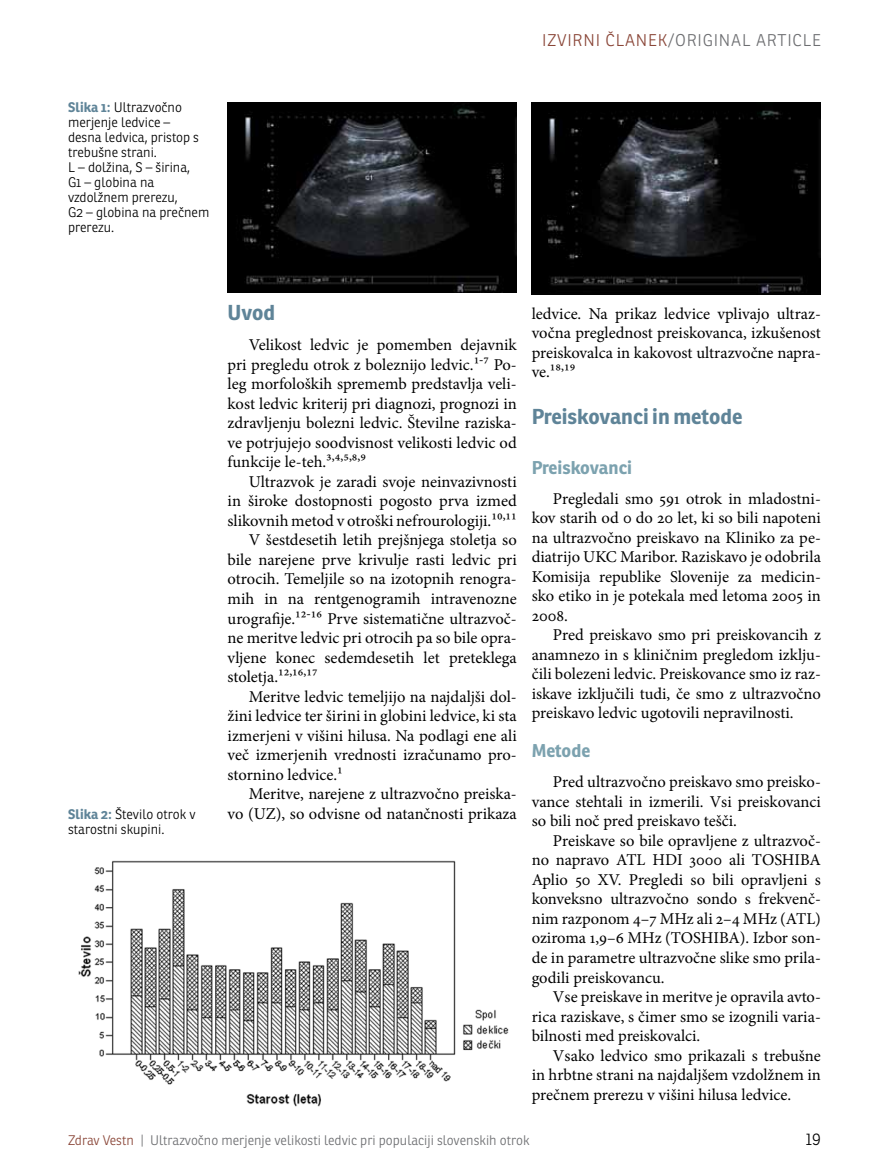
<style>
.page{position:relative;width:872px;height:1166px;background:#fff}
.page>*{position:absolute;margin:0;border:0;box-sizing:border-box;transform-origin:0 0}
.t1{font:700 21px "Ronnia";color:#5f8498}
.t2{font:700 18px "Ronnia";color:#7ca2af}
.t3{font:16.5px/19.5px "Minion Pro";color:#000;text-align:justify}
.t4{font:300 16.5px "Ronnia";letter-spacing:.05em;color:#6d6e71}
.t5{font:300 16.5px "Ronnia";color:#000}
.t6{font:300 13.5px/15px "Ronnia";color:#000}
.t7{font:300 13.5px "Ronnia";color:#6d6e71}
.s1{font-weight:700;color:#5f8498}
.s2{color:#8a4638}
</style>
<div class="page">
<img style="left:227px;top:102px;width:290px;height:190px">
<img style="left:532px;top:102px;width:289px;height:192px">
<img style="left:78px;top:860px;width:431px;height:247px">
<p class="t6" style="left:68px;top:99px;width:143px"><span class="s1">Slika 1:</span> Ultrazvočno merjenje ledvice –<br>desna ledvica, pristop s trebušne strani.<br>L – dolžina, S – širina,<br>G1 – globina na vzdolžnem prerezu,<br>G2 – globina na prečnem prerezu.</p>
<p class="t4" style="left:542px;top:30px;width:280px"><span class="s2">Izvi rni članek</span>/Ori gi nal arti cle</p>
<p class="t6" style="left:68px;top:806px;width:129px"><span class="s1">Slika 2:</span> Število otrok v starostni skupini.</p>
<p class="t1" style="left:227px;top:299px;width:49px">Uvod</p>
<p class="t3" style="left:227px;top:335px;width:291px;text-indent:21px">Velikost ledvic je pomemben dejavnik pri pregledu otrok z boleznijo ledvic.1-7 Po&shy;leg morfoloških sprememb predstavlja veli&shy;kost ledvic kriterij pri diagnozi, prognozi in zdravljenju bolezni ledvic. Številne raziska&shy;ve potrjujejo soodvisnost velikosti ledvic od funkcije le-teh.3,4,5,8,9</p>
<p class="t3" style="left:249px;top:472px;width:269px">Ultrazvok je zaradi svoje neinvazivnosti</p>
<p class="t3" style="left:227px;top:491px;width:291px">in široke dostopnosti pogosto prva izmed</p>
<p class="t3" style="left:227px;top:511px;width:291px">slikovnih metod v otroški nefrourologiji.10,11</p>
<p class="t3" style="left:249px;top:530px;width:269px">V šestdesetih letih prejšnjega stoletja so</p>
<p class="t3" style="left:227px;top:550px;width:291px">bile narejene prve krivulje rasti ledvic pri</p>
<p class="t3" style="left:227px;top:569px;width:291px">otrocih. Temeljile so na izotopnih renogra-</p>
<p class="t3" style="left:227px;top:589px;width:291px">mih in na rentgenogramih intravenozne</p>
<p class="t3" style="left:227px;top:608px;width:291px">urografije.12-16 Prve sistematične ultrazvoč-</p>
<p class="t3" style="left:227px;top:628px;width:291px">ne meritve ledvic pri otrocih pa so bile opra-</p>
<p class="t3" style="left:227px;top:647px;width:291px">vljene konec sedemdesetih let preteklega</p>
<p class="t3" style="left:227px;top:667px;width:92px">stoletja.12,16,17</p>
<p class="t3" style="left:249px;top:686px;width:269px">Meritve ledvic temeljijo na najdaljši dol-</p>
<p class="t3" style="left:227px;top:706px;width:291px">žini ledvice ter širini in globini ledvice, ki sta</p>
<p class="t3" style="left:227px;top:725px;width:291px">izmerjeni v višini hilusa. Na podlagi ene ali</p>
<p class="t3" style="left:227px;top:745px;width:291px">več izmerjenih vrednosti izračunamo pro-</p>
<p class="t3" style="left:227px;top:764px;width:117px">stornino ledvice.1</p>
<p class="t3" style="left:249px;top:784px;width:269px">Meritve, narejene z ultrazvočno preiska-</p>
<p class="t3" style="left:227px;top:803px;width:291px">vo (UZ), so odvisne od natančnosti prikaza</p>
<p class="t3" style="left:531px;top:304px;width:291px">ledvice. Na prikaz ledvice vplivajo ultraz&shy;vočna preglednost preiskovanca, izkušenost preiskovalca in kakovost ultrazvočne napra&shy;ve.18,19</p>
<p class="t1" style="left:531px;top:403px;width:212px">Preiskovanci in metode</p>
<p class="t2" style="left:531px;top:455px;width:102px">Preiskovanci</p>
<p class="t3" style="left:532px;top:488px;width:291px;text-indent:21px">Pregledali smo 591 otrok in mladostni&shy;kov starih od 0 do 20 let, ki so bili napoteni na ultrazvočno preiskavo na Kliniko za pe&shy;diatrijo UKC Maribor. Raziskavo je odobrila Komisija republike Slovenije za medicin&shy;sko etiko in je potekala med letoma 2005 in 2008.</p>
<p class="t3" style="left:532px;top:625px;width:291px;text-indent:21px">Pred preiskavo smo pri preiskovancih z anamnezo in s kliničnim pregledom izklju&shy;čili bolezeni ledvic. Preiskovance smo iz raz&shy;iskave izključili tudi, če smo z ultrazvočno preiskavo ledvic ugotovili nepravilnosti.</p>
<p class="t2" style="left:531px;top:739px;width:60px">Metode</p>
<p class="t3" style="left:532px;top:772px;width:291px;text-indent:21px">Pred ultrazvočno preiskavo smo preisko&shy;vance stehtali in izmerili. Vsi preiskovanci so bili noč pred preiskavo tešči.</p>
<p class="t3" style="left:532px;top:830px;width:291px;text-indent:21px">Preiskave so bile opravljene z ultrazvoč&shy;no napravo ATL HDI 3000 ali TOSHIBA Aplio 50 XV. Pregledi so bili opravljeni s konveksno ultrazvočno sondo s frekvenč&shy;nim razponom 4–7 MHz ali 2–4 MHz (ATL) oziroma 1,9–6 MHz (TOSHIBA). Izbor son&shy;de in parametre ultrazvočne slike smo prila&shy;godili preiskovancu.</p>
<p class="t3" style="left:532px;top:986px;width:291px;text-indent:21px">Vse preiskave in meritve je opravila avto&shy;rica raziskave, s čimer smo se izognili varia&shy;bilnosti med preiskovalci.</p>
<p class="t3" style="left:532px;top:1045px;width:291px;text-indent:21px">Vsako ledvico smo prikazali s trebušne in hrbtne strani na najdaljšem vzdolžnem in prečnem prerezu v višini hilusa ledvice.</p>
<p class="t7" style="left:68px;top:1131px;width:463px"><span class="s2">Zdrav Vestn</span> | Ultrazvočno merjenje velikosti ledvic pri populaciji slovenskih otrok</p>
<p class="t5" style="left:805px;top:1128px;width:17px">19</p>
</div>
